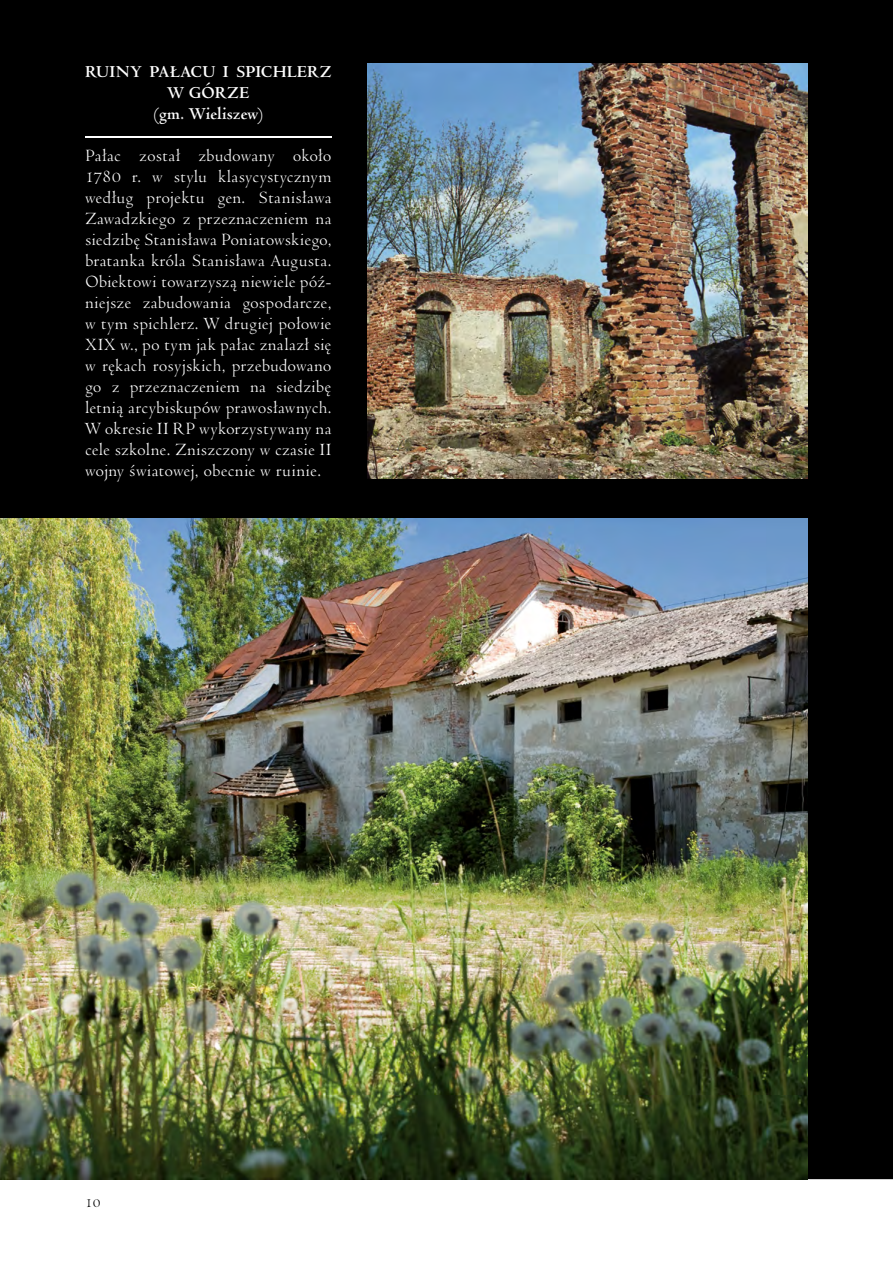
<style>
.page{position:relative;width:893px;height:1263px;background:#fff}
.page>*{position:absolute;margin:0;border:0;box-sizing:border-box;transform-origin:0 0}
.t1{font:18px/21px "Venetian 301 PL";color:#fff;text-align:justify}
.t2{font:700 18px/21px "Venetian 301 PL";color:#fff;text-align:center}
.t3{font:15px "Venetian 301 PL";color:#000}
</style>
<div class="page">
<div style="left:0;top:0;width:893px;height:1179px;background:#000"></div>
<img style="left:0;top:519px;width:808px;height:660px">
<hr style="left:85px;top:136px;width:247px;height:1px;background:#fff">
<img style="left:368px;top:64px;width:440px;height:414px">
<p class="t2" style="left:85px;top:61px;width:248px">RUINY PAŁACU I SPICHLERZ<br>W GÓRZE<br>(gm. Wieliszew)</p>
<p class="t1" style="left:85px;top:145px;width:248px">Pałac został zbudowany około 1780 r. w stylu klasycystycznym według projektu gen. Stanisława Zawadzkiego z przeznaczeniem na siedzibę Stanisława Poniatowskiego, bratanka króla Stanisława Augusta.<br>Obiektowi towarzyszą niewiele póź&shy;niejsze zabudowania gospodarcze, w tym spichlerz. W drugiej połowie XIX w., po tym jak pałac znalazł się w rękach rosyjskich, przebudowano go z przeznaczeniem na siedzibę letnią arcybiskupów prawosławnych.<br>W okresie II RP wykorzystywany na cele szkolne. Zniszczony w czasie II wojny światowej, obecnie w ruinie.</p>
<p class="t3" style="left:85px;top:1193px;width:17px">10</p>
</div>
